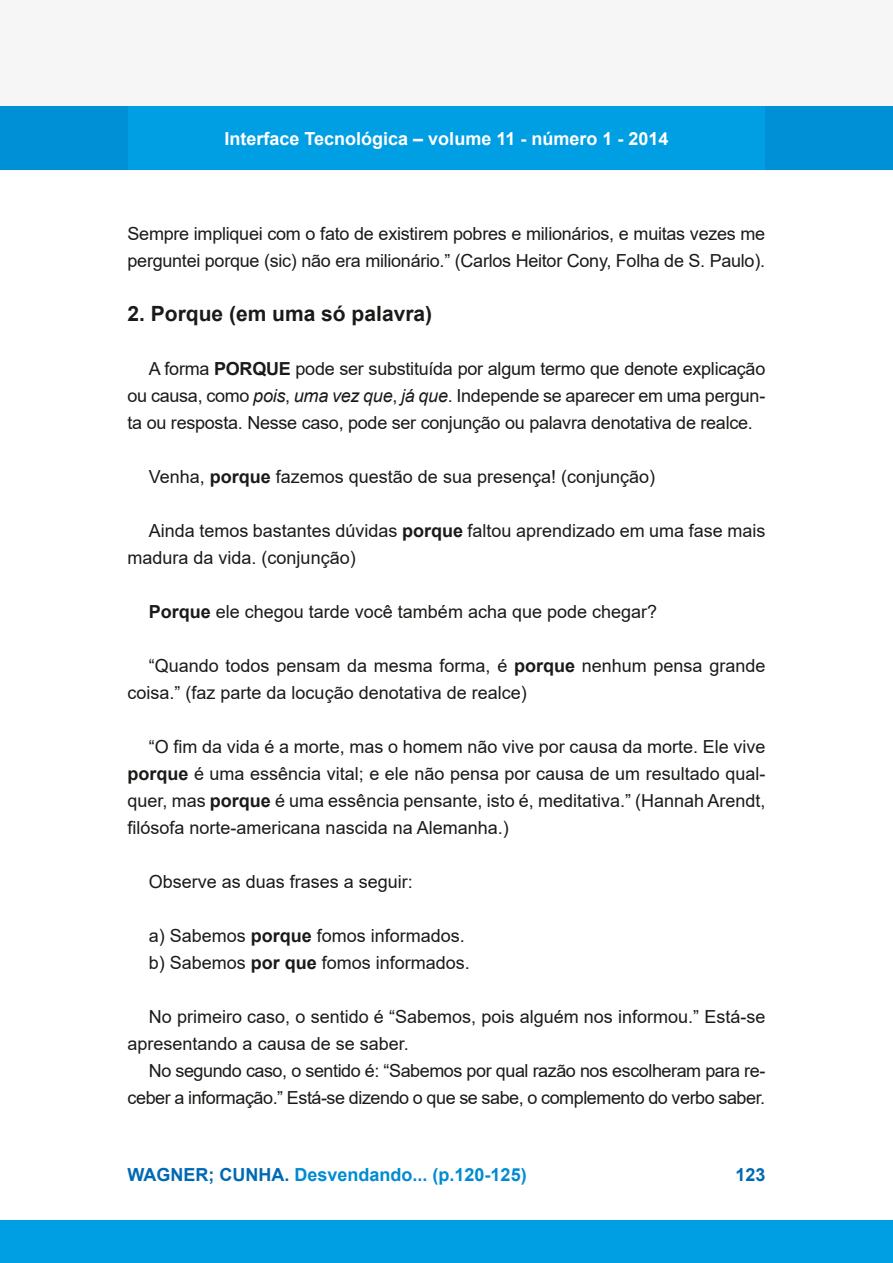
<style>
.page{position:relative;width:893px;height:1263px;background:#fff}
.page>*{position:absolute;margin:0;border:0;box-sizing:border-box;transform-origin:0 0}
.t1{font:700 21px "Arial";color:#1a1a18}
.Corpo{font:18px/27px "Arial";color:#1a1a18}
.Corpo-2{font:18px/27px "Arial";letter-spacing:-.025em;color:#1a1a18;text-align:right}
.t2{font:700 18px "Arial";color:#fff}
.t3{font:700 18px "Arial";color:#008bd2}
.t4{font:700 18px "Arial";color:#0069b4}
.s1{font-weight:700}
.s2{font-style:italic}
.s3{color:#0069b4}
</style>
<div class="page">
<div style="left:0;top:0;width:893px;height:170px;background:#f6f6f6"></div>
<div style="left:0;top:1220px;width:893px;height:43px;background:#009ee3"></div>
<div style="left:0;top:106px;width:893px;height:64px;background:#009ee3"></div>
<div style="left:0;top:106px;width:128px;height:64px;background:#0090d6"></div>
<div style="left:765px;top:106px;width:128px;height:64px;background:#0090d6"></div>
<p class="t2" style="left:225px;top:126px;width:445px">Interface Tecnológica – volume 11 - número 1 - 2014</p>
<p class="Corpo" style="left:128px;top:220px;width:639px">Sempre impliquei com o fato de existirem pobres e milionários, e muitas vezes me perguntei porque (sic) não era milionário.” (Carlos Heitor Cony, Folha de S. Paulo).</p>
<p class="t1" style="left:128px;top:298px;width:306px">2. Porque (em uma só palavra)</p>
<p class="Corpo" style="left:128px;top:355px;width:639px;text-align:justify;text-indent:21px">A forma <span class="s1">PORQUE</span> pode ser substituída por algum termo que denote explicação ou causa, como <span class="s2">pois</span>, <span class="s2">uma vez que</span>, <span class="s2">já que</span>. Independe se aparecer em uma pergun&shy;ta ou resposta. Nesse caso, pode ser conjunção ou palavra denotativa de realce.</p>
<p class="Corpo" style="left:149px;top:463px;width:508px">Venha, <span class="s1">porque</span> fazemos questão de sua presença! (conjunção)</p>
<p class="Corpo" style="left:128px;top:517px;width:639px;text-indent:21px">Ainda temos bastantes dúvidas <span class="s1">porque</span> faltou aprendizado em uma fase mais madura da vida. (conjunção)</p>
<p class="Corpo" style="left:149px;top:598px;width:510px"><span class="s1">Porque</span> ele chegou tarde você também acha que pode chegar?</p>
<p class="Corpo" style="left:128px;top:652px;width:639px;text-indent:21px">“Quando todos pensam da mesma forma, é <span class="s1">porque</span> nenhum pensa grande coisa.” (faz parte da locução denotativa de realce)</p>
<p class="Corpo" style="left:128px;top:733px;width:639px;text-align:justify;text-indent:21px">“O fim da vida é a morte, mas o homem não vive por causa da morte. Ele vive <span class="s1">porque</span> é uma essência vital; e ele não pensa por causa de um resultado qual&shy;quer, mas <span class="s1">porque</span> é uma essência pensante, isto é, meditativa.” (Hannah Arendt, filósofa norte-americana nascida na Alemanha.)</p>
<p class="Corpo" style="left:149px;top:868px;width:266px">Observe as duas frases a seguir:</p>
<p class="Corpo" style="left:149px;top:922px;width:318px">a) Sabemos <span class="s1">porque</span> fomos informados.</p>
<p class="Corpo" style="left:149px;top:949px;width:323px">b) Sabemos <span class="s1">por que</span> fomos informados.</p>
<p class="Corpo" style="left:128px;top:1003px;width:639px;text-indent:21px">No primeiro caso, o sentido é “Sabemos, pois alguém nos informou.” Está-se apresentando a causa de se saber.</p>
<p class="Corpo-2" style="left:128px;top:1057px;width:639px">No segundo caso, o sentido é: “Sabemos por qual razão nos escolheram para re&shy;ceber a informação.” Está-se dizendo o que se sabe, o complemento do verbo saber.</p>
<p class="t3" style="left:128px;top:1162px;width:401px"><span class="s3">WAGNER; CUNHA.</span> Desvendando... (p.120-125)</p>
<p class="t4" style="left:735px;top:1162px;width:32px">123</p>
</div>
